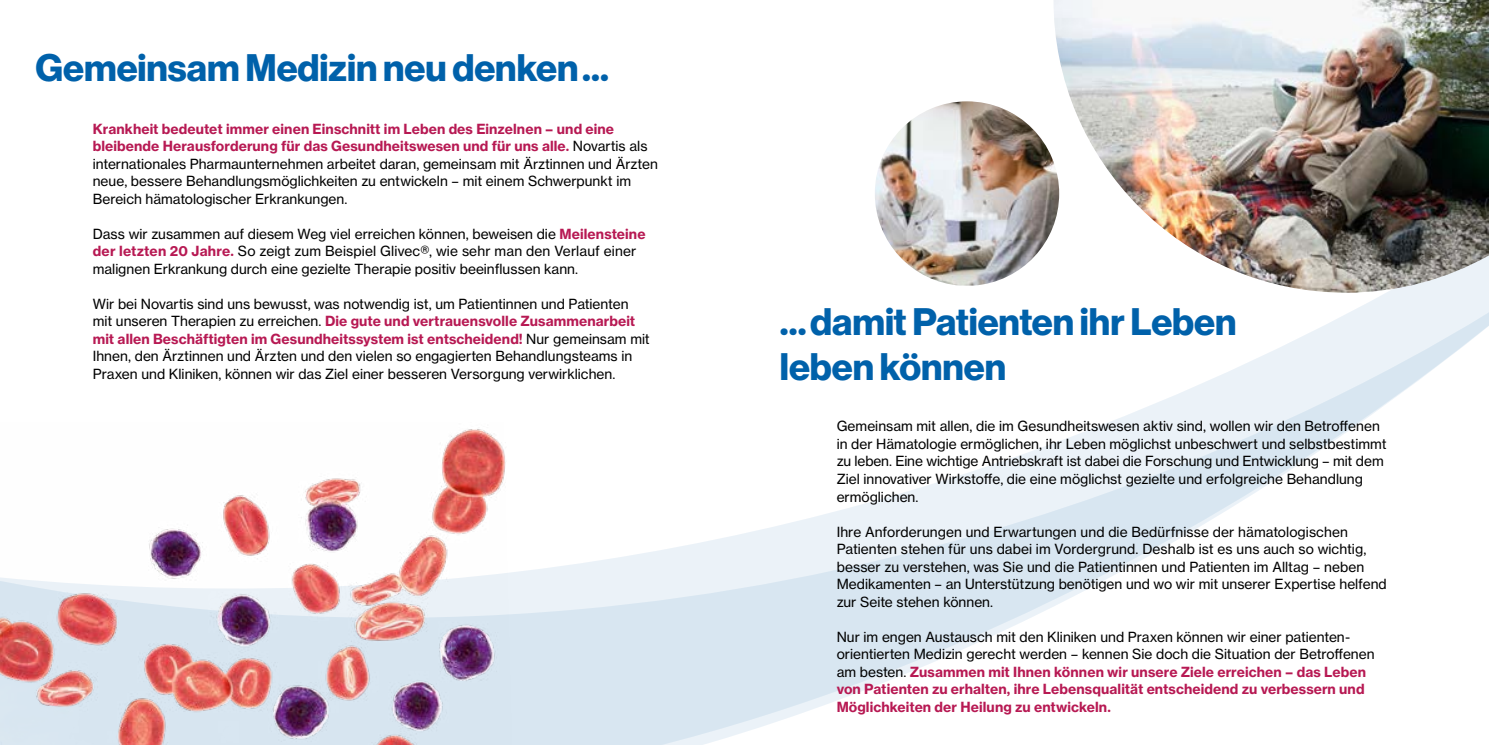
<style>
.page{position:relative;width:1489px;height:745px;background:#fff}
.page>*{position:absolute;margin:0;border:0;box-sizing:border-box;transform-origin:0 0}
.t1{font:700 37.5px/45px "Volta Modern Display 75";letter-spacing:-.005em;color:#0061aa}
.t2{font:13.75px/17.5px "Volta Modern Text 55 Roman";color:#000}
.t3{font:700 13.75px/17.5px "Volta Modern Text 75";letter-spacing:.005em;color:#b71953}
.s1{font-family:"Volta Modern Text 55 Roman";font-weight:400;color:#000}
.s2{font-family:"Volta Modern Text 75";font-weight:700;color:#b71953}
</style>
<div class="page">
<svg style="left:574px;top:269px;width:914px;height:475px"></svg>
<img style="left:874px;top:101px;width:185px;height:184px;border-radius:90px">
<img style="left:1053px;top:0;width:435px;height:292px">
<img style="left:0;top:429px;width:574px;height:315px">
<svg style="left:1446px;top:685px;width:22px;height:35px"></svg>
<svg style="left:1379px;top:685px;width:22px;height:35px"></svg>
<svg style="left:1413px;top:691px;width:21px;height:20px"></svg>
<h1 class="t1" style="left:35px;top:46px;width:575px">Gemeinsam Medizin neu denken ...</h1>
<p class="t3" style="left:93px;top:120px;width:556px">Krankheit bedeutet immer einen Einschnitt im Leben des Einzelnen – und eine bleibende Herausforderung für das Gesundheitswesen und für uns alle. <span class="s1">Novartis als</span></p>
<p class="t2" style="left:93px;top:155px;width:566px">internationales Pharmaunternehmen arbeitet daran, gemeinsam mit Ärztinnen und Ärzten neue, bessere Behandlungsmöglichkeiten zu entwickeln – mit einem Schwerpunkt im<br>Bereich hämatologischer Erkrankungen.</p>
<p class="t2" style="left:93px;top:225px;width:554px">Dass wir zusammen auf diesem Weg viel erreichen können, beweisen die <span class="s2">Meilensteine der letzten 20 Jahre.</span> So zeigt zum Beispiel Glivec®, wie sehr man den Verlauf einer malignen Erkrankung durch eine gezielte Therapie positiv beeinflussen kann.</p>
<p class="t2" style="left:93px;top:295px;width:537px">Wir bei Novartis sind uns bewusst, was notwendig ist, um Patientinnen und Patienten</p>
<p class="t3" style="left:93px;top:312px;width:558px"><span class="s1">mit unseren Therapien zu erreichen.</span> Die gute und vertrauensvolle Zusammenarbeit mit allen Beschäftigten im Gesundheitssystem ist entscheidend! <span class="s1">Nur gemeinsam mit</span></p>
<p class="t2" style="left:93px;top:347px;width:541px">Ihnen, den Ärztinnen und Ärzten und den vielen so engagierten Behandlungsteams in<br>Praxen und Kliniken, können wir das Ziel einer besseren Versorgung verwirklichen.</p>
<h1 class="t1" style="left:780px;top:299px;width:458px">... damit Patienten ihr Leben leben können</h1>
<p class="t2" style="left:836px;top:417px;width:551px">Gemeinsam mit allen, die im Gesundheitswesen aktiv sind, wollen wir den Betroffenen in der Hämatologie ermöglichen, ihr Leben möglichst unbeschwert und selbstbestimmt zu leben. Eine wichtige Antriebskraft ist dabei die Forschung und Entwicklung – mit dem Ziel innovativer Wirkstoffe, die eine möglichst gezielte und erfolgreiche Behandlung ermöglichen.</p>
<p class="t2" style="left:836px;top:522px;width:551px">Ihre Anforderungen und Erwartungen und die Bedürfnisse der hämatologischen Patienten stehen für uns dabei im Vordergrund. Deshalb ist es uns auch so wichtig, besser zu verstehen, was Sie und die Patientinnen und Patienten im Alltag – neben Medikamenten – an Unterstützung benötigen und wo wir mit unserer Expertise helfend zur Seite stehen können.</p>
<p class="t2" style="left:836px;top:627px;width:539px">Nur im engen Austausch mit den Kliniken und Praxen können wir einer patienten&shy;orientierten Medizin gerecht werden – kennen Sie doch die Situation der Betroffenen</p>
<p class="t3" style="left:836px;top:662px;width:531px;text-align:justify"><span class="s1">am besten.</span> Zusammen mit Ihnen können wir unsere Ziele erreichen – das Leben von Patienten zu erhalten, ihre Lebensqualität entscheidend zu verbessern und Möglichkeiten der Heilung zu entwickeln.</p>
</div>
